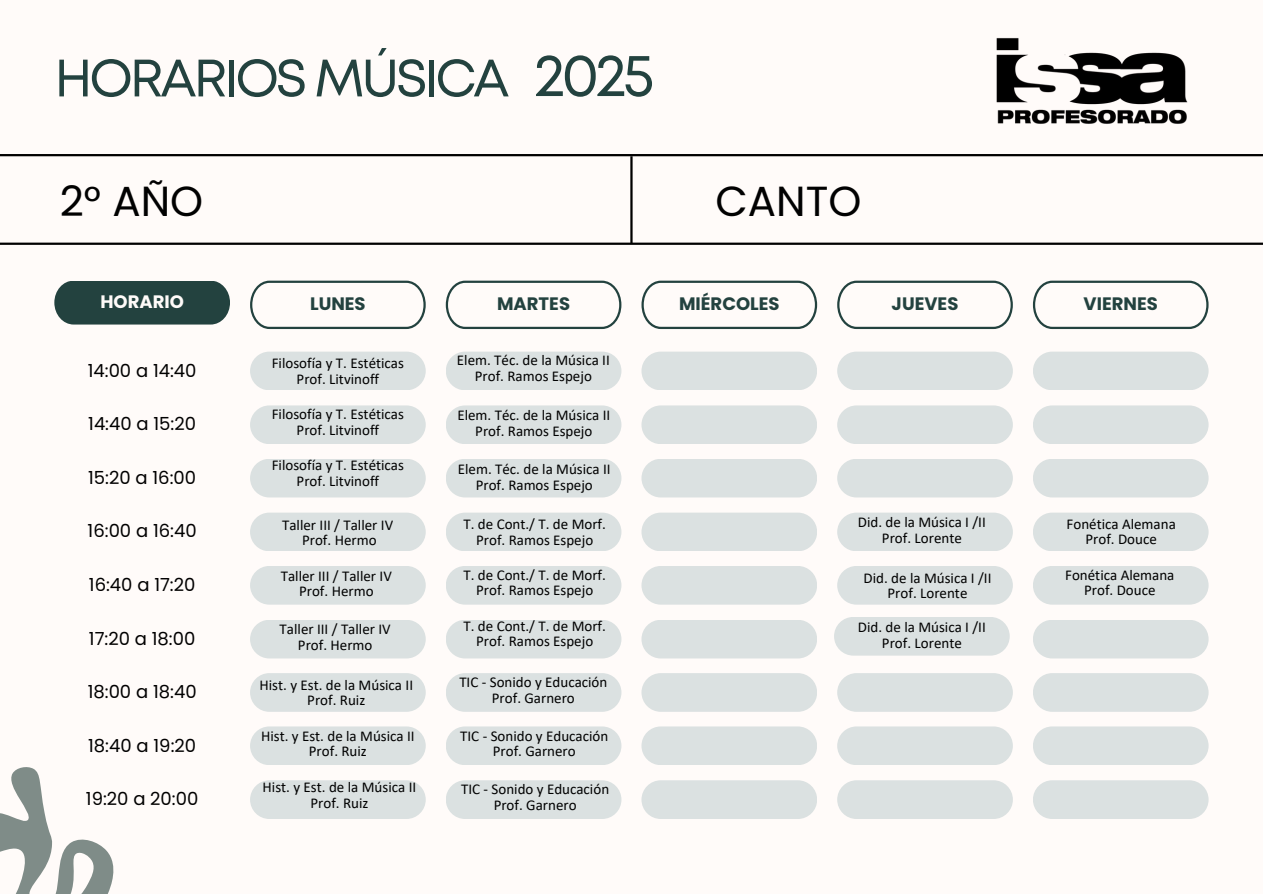
<style>
.page{position:relative;width:1263px;height:894px;background:#fff}
.page>*{position:absolute;margin:0;border:0;box-sizing:border-box;transform-origin:0 0}
.t1{font:60px "Mont";color:#23423f}
.t2{font:52.5px "Mont";letter-spacing:-.06em;color:#23423f}
.t3{font:42px "Poppins";color:#010101}
.t4{font:18px "Poppins";color:#000}
.t5{font:700 18px "Poppins";color:#23423f}
.t6{font:700 18px "Poppins";color:#fffbf9}
.t7{font:15px "Calibri";color:#000}
</style>
<div class="page">
<div style="left:0;top:0;width:1263px;height:893px;background:#fffbf9"></div>
<div style="left:54px;top:281px;width:176px;height:43px;background:#23423f"></div>
<svg style="left:250px;top:280px;width:176px;height:49px"></svg>
<svg style="left:446px;top:280px;width:175px;height:49px"></svg>
<svg style="left:641px;top:280px;width:176px;height:49px"></svg>
<svg style="left:837px;top:280px;width:176px;height:49px"></svg>
<svg style="left:1033px;top:280px;width:175px;height:49px"></svg>
<div style="left:250px;top:351px;width:176px;height:39px;background:#dbe1e1;border-radius:19px"></div>
<div style="left:446px;top:351px;width:175px;height:39px;background:#dbe1e1;border-radius:19px"></div>
<div style="left:641px;top:351px;width:176px;height:39px;background:#dbe1e1;border-radius:19px"></div>
<div style="left:837px;top:351px;width:176px;height:39px;background:#dbe1e1;border-radius:19px"></div>
<div style="left:1033px;top:351px;width:175px;height:39px;background:#dbe1e1;border-radius:19px"></div>
<div style="left:250px;top:405px;width:176px;height:39px;background:#dbe1e1;border-radius:19px"></div>
<div style="left:446px;top:405px;width:175px;height:39px;background:#dbe1e1;border-radius:19px"></div>
<div style="left:641px;top:405px;width:176px;height:39px;background:#dbe1e1;border-radius:19px"></div>
<div style="left:837px;top:405px;width:176px;height:39px;background:#dbe1e1;border-radius:19px"></div>
<div style="left:1033px;top:405px;width:175px;height:39px;background:#dbe1e1;border-radius:19px"></div>
<div style="left:250px;top:458px;width:176px;height:39px;background:#dbe1e1;border-radius:19px"></div>
<div style="left:446px;top:458px;width:175px;height:39px;background:#dbe1e1;border-radius:19px"></div>
<div style="left:641px;top:458px;width:176px;height:39px;background:#dbe1e1;border-radius:19px"></div>
<div style="left:837px;top:458px;width:176px;height:39px;background:#dbe1e1;border-radius:19px"></div>
<div style="left:1033px;top:458px;width:175px;height:39px;background:#dbe1e1;border-radius:19px"></div>
<div style="left:250px;top:512px;width:176px;height:39px;background:#dbe1e1;border-radius:19px"></div>
<div style="left:446px;top:512px;width:175px;height:39px;background:#dbe1e1;border-radius:19px"></div>
<div style="left:641px;top:512px;width:176px;height:39px;background:#dbe1e1;border-radius:19px"></div>
<div style="left:837px;top:512px;width:176px;height:39px;background:#dbe1e1;border-radius:19px"></div>
<div style="left:1033px;top:512px;width:175px;height:39px;background:#dbe1e1;border-radius:19px"></div>
<div style="left:250px;top:565px;width:176px;height:39px;background:#dbe1e1;border-radius:19px"></div>
<div style="left:446px;top:565px;width:175px;height:39px;background:#dbe1e1;border-radius:19px"></div>
<div style="left:641px;top:565px;width:176px;height:39px;background:#dbe1e1;border-radius:19px"></div>
<div style="left:837px;top:565px;width:176px;height:39px;background:#dbe1e1;border-radius:19px"></div>
<div style="left:1033px;top:565px;width:175px;height:39px;background:#dbe1e1;border-radius:19px"></div>
<div style="left:250px;top:619px;width:176px;height:39px;background:#dbe1e1;border-radius:19px"></div>
<div style="left:446px;top:619px;width:175px;height:39px;background:#dbe1e1;border-radius:19px"></div>
<div style="left:641px;top:619px;width:176px;height:39px;background:#dbe1e1;border-radius:19px"></div>
<div style="left:834px;top:616px;width:176px;height:39px;background:#dbe1e1;border-radius:19px"></div>
<div style="left:1033px;top:619px;width:175px;height:39px;background:#dbe1e1;border-radius:19px"></div>
<div style="left:250px;top:673px;width:176px;height:38px;background:#dbe1e1;border-radius:19px"></div>
<div style="left:446px;top:673px;width:175px;height:38px;background:#dbe1e1;border-radius:19px"></div>
<div style="left:641px;top:673px;width:176px;height:38px;background:#dbe1e1;border-radius:19px"></div>
<div style="left:837px;top:673px;width:176px;height:38px;background:#dbe1e1;border-radius:19px"></div>
<div style="left:1033px;top:673px;width:175px;height:38px;background:#dbe1e1;border-radius:19px"></div>
<div style="left:250px;top:726px;width:176px;height:39px;background:#dbe1e1;border-radius:19px"></div>
<div style="left:446px;top:726px;width:175px;height:39px;background:#dbe1e1;border-radius:19px"></div>
<div style="left:641px;top:726px;width:176px;height:39px;background:#dbe1e1;border-radius:19px"></div>
<div style="left:837px;top:726px;width:176px;height:39px;background:#dbe1e1;border-radius:19px"></div>
<div style="left:1033px;top:726px;width:175px;height:39px;background:#dbe1e1;border-radius:19px"></div>
<div style="left:250px;top:780px;width:176px;height:38px;background:#dbe1e1;border-radius:19px"></div>
<div style="left:446px;top:780px;width:175px;height:38px;background:#dbe1e1;border-radius:19px"></div>
<div style="left:641px;top:780px;width:176px;height:38px;background:#dbe1e1;border-radius:19px"></div>
<div style="left:837px;top:780px;width:176px;height:38px;background:#dbe1e1;border-radius:19px"></div>
<div style="left:1033px;top:780px;width:175px;height:38px;background:#dbe1e1;border-radius:19px"></div>
<hr style="left:0;top:242px;width:1263px;height:3px;background:#000">
<hr style="left:630px;top:156px;width:3px;height:88px;background:#000">
<hr style="left:0;top:154px;width:1263px;height:2px;background:#000">
<svg style="left:0;top:767px;width:114px;height:126px"></svg>
<img style="left:996px;top:38px;width:192px;height:86px">
<p class="t2" style="left:54px;top:58px;width:457px">HORARIOS MÚSICA</p>
<p class="t1" style="left:534px;top:52px;width:122px">2025</p>
<h4 class="t3" style="left:60px;top:171px;width:145px">2° AÑO</h4>
<h4 class="t3" style="left:715px;top:171px;width:147px">CANTO</h4>
<h1 class="t6" style="left:100px;top:289px;width:85px">HORARIO</h1>
<h2 class="t5" style="left:310px;top:291px;width:57px">LUNES</h2>
<p class="t5" style="left:497px;top:291px;width:74px">MARTES</p>
<p class="t5" style="left:679px;top:291px;width:102px">MIÉRCOLES</p>
<p class="t5" style="left:892px;top:291px;width:68px">JUEVES</p>
<h3 class="t5" style="left:1083px;top:291px;width:76px">VIERNES</h3>
<h4 class="t4" style="left:88px;top:357px;width:110px">14:00 a 14:40</h4>
<h4 class="t4" style="left:88px;top:411px;width:109px">14:40 a 15:20</h4>
<h4 class="t4" style="left:88px;top:464px;width:109px">15:20 a 16:00</h4>
<h5 class="t4" style="left:88px;top:518px;width:111px">16:00 a 16:40</h5>
<p class="t4" style="left:89px;top:572px;width:108px">16:40 a 17:20</p>
<p class="t4" style="left:89px;top:625px;width:108px">17:20 a 18:00</p>
<p class="t4" style="left:88px;top:679px;width:110px">18:00 a 18:40</p>
<h4 class="t4" style="left:88px;top:732px;width:109px">18:40 a 19:20</h4>
<h3 class="t4" style="left:86px;top:786px;width:114px">19:20 a 20:00</h3>
<p class="t7" style="left:272px;top:357px;width:134px">Filosofía y T. Estéticas</p>
<h5 class="t7" style="left:297px;top:372px;width:84px">Prof. Litvinoff</h5>
<p class="t7" style="left:272px;top:408px;width:134px">Filosofía y T. Estéticas</p>
<p class="t7" style="left:297px;top:423px;width:84px">Prof. Litvinoff</p>
<h5 class="t7" style="left:272px;top:458px;width:134px">Filosofía y T. Estéticas</h5>
<h5 class="t7" style="left:297px;top:474px;width:84px">Prof. Litvinoff</h5>
<p class="t7" style="left:282px;top:518px;width:113px">Taller III / Taller IV</p>
<p class="t7" style="left:302px;top:534px;width:76px">Prof. Hermo</p>
<h5 class="t7" style="left:281px;top:569px;width:113px">Taller III / Taller IV</h5>
<p class="t7" style="left:299px;top:585px;width:76px">Prof. Hermo</p>
<p class="t7" style="left:280px;top:622px;width:113px">Taller III / Taller IV</p>
<p class="t7" style="left:298px;top:638px;width:76px">Prof. Hermo</p>
<p class="t7" style="left:259px;top:678px;width:155px">Hist. y Est. de la Música II</p>
<p class="t7" style="left:307px;top:693px;width:60px">Prof. Ruiz</p>
<p class="t7" style="left:261px;top:729px;width:155px">Hist. y Est. de la Música II</p>
<p class="t7" style="left:309px;top:745px;width:60px">Prof. Ruiz</p>
<p class="t7" style="left:263px;top:780px;width:155px">Hist. y Est. de la Música II</p>
<p class="t7" style="left:310px;top:796px;width:60px">Prof. Ruiz</p>
<p class="t7" style="left:457px;top:354px;width:154px">Elem. Téc. de la Música II</p>
<p class="t7" style="left:475px;top:370px;width:119px">Prof. Ramos Espejo</p>
<p class="t7" style="left:457px;top:408px;width:154px">Elem. Téc. de la Música II</p>
<p class="t7" style="left:475px;top:424px;width:119px">Prof. Ramos Espejo</p>
<p class="t7" style="left:458px;top:463px;width:154px">Elem. Téc. de la Música II</p>
<p class="t7" style="left:476px;top:478px;width:119px">Prof. Ramos Espejo</p>
<p class="t7" style="left:463px;top:517px;width:144px">T. de Cont./ T. de Morf.</p>
<p class="t7" style="left:476px;top:533px;width:119px">Prof. Ramos Espejo</p>
<p class="t7" style="left:463px;top:568px;width:144px">T. de Cont./ T. de Morf.</p>
<p class="t7" style="left:476px;top:584px;width:119px">Prof. Ramos Espejo</p>
<p class="t7" style="left:463px;top:619px;width:144px">T. de Cont./ T. de Morf.</p>
<p class="t7" style="left:476px;top:635px;width:119px">Prof. Ramos Espejo</p>
<h5 class="t7" style="left:459px;top:675px;width:150px">TIC - Sonido y Educación</h5>
<p class="t7" style="left:492px;top:691px;width:84px">Prof. Garnero</p>
<p class="t7" style="left:460px;top:729px;width:150px">TIC - Sonido y Educación</p>
<p class="t7" style="left:493px;top:745px;width:84px">Prof. Garnero</p>
<p class="t7" style="left:461px;top:782px;width:150px">TIC - Sonido y Educación</p>
<h5 class="t7" style="left:494px;top:798px;width:84px">Prof. Garnero</h5>
<p class="t7" style="left:858px;top:515px;width:129px">Did. de la Música I /II</p>
<p class="t7" style="left:882px;top:531px;width:81px">Prof. Lorente</p>
<h5 class="t7" style="left:863px;top:571px;width:129px">Did. de la Música I /II</h5>
<p class="t7" style="left:887px;top:587px;width:81px">Prof. Lorente</p>
<h5 class="t7" style="left:858px;top:620px;width:129px">Did. de la Música I /II</h5>
<p class="t7" style="left:882px;top:636px;width:81px">Prof. Lorente</p>
<p class="t7" style="left:1066px;top:517px;width:111px">Fonética Alemana</p>
<p class="t7" style="left:1085px;top:533px;width:73px">Prof. Douce</p>
<p class="t7" style="left:1065px;top:568px;width:111px">Fonética Alemana</p>
<p class="t7" style="left:1084px;top:584px;width:73px">Prof. Douce</p>
</div>
